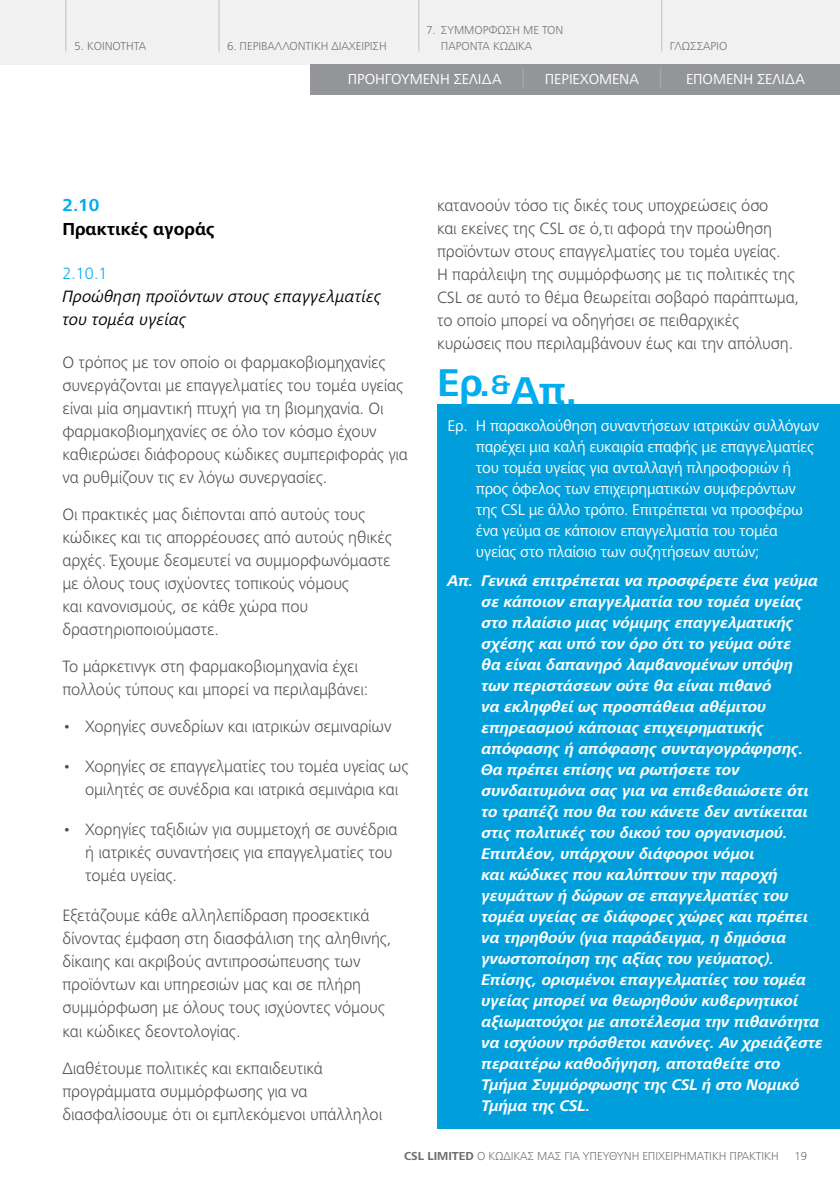
<style>
.page{position:relative;width:840px;height:1191px;background:#fff}
.page>*{position:absolute;margin:0;border:0;box-sizing:border-box;transform-origin:0 0}
.t1{font:700 40.2px "Frutiger Next LTW1 G";color:#00aeef}
.t2{font:700 18px "Frutiger Next LTW1 G";color:#000}
.t3{font:700 18px "Frutiger Next LTW1 G";color:#00aeef}
.t4{font:300 17px/23px "Frutiger Next LTW1 G";letter-spacing:-.005em;color:#4d4d4f}
.t5{font:italic 17px/23px "Frutiger Next LTW1 G";color:#000}
.t6{font:300 17px "Frutiger Next LTW1 G";color:#00aeef}
.t7{font:italic 700 16px/21px "Frutiger Next LTW1 G";letter-spacing:-.01em;color:#fff}
.t8{font:16px/21px "Frutiger Next LTW1 G";letter-spacing:-.02em;color:#fff}
.t9{font:15px "Frutiger Next LTW1 G";letter-spacing:-.005em;color:#fff}
.t10{font:300 12px/16px "Frutiger Next LTW1 G";letter-spacing:-.005em;color:#6d6e71}
.s1{font-weight:300;font-size:20px;color:#a7a9ac}
.s2{font-weight:700}
</style>
<div class="page">
<div style="left:0;top:0;width:839px;height:64px;background:#f1f1f2"></div>
<hr style="left:65px;top:0;width:1px;height:51px;background:#bcbec0">
<hr style="left:218px;top:0;width:1px;height:51px;background:#bcbec0">
<hr style="left:418px;top:0;width:1px;height:51px;background:#bcbec0">
<hr style="left:661px;top:0;width:1px;height:51px;background:#bcbec0">
<div style="left:310px;top:64px;width:529px;height:30px;background:#939598"></div>
<div style="left:437px;top:404px;width:402px;height:724px;background:#009fdb"></div>
<p class="t10" style="left:75px;top:38px;width:73px">5. ΚΟΙΝΌΤΗΤΑ</p>
<p class="t10" style="left:227px;top:38px;width:161px">6. ΠΕΡΙΒΑΛΛΟΝΤΙΚΉ ΔΙΑΧΕΊ ΡΙΣΗ</p>
<p class="t10" style="left:440px;top:22px;width:124px;text-indent:-14px">7. ΣΥΜΜΌΡΦΩΣΗ ΜΕ ΤΟΝ<br>ΠΑΡΌΝΤΑ ΚΏΔΙΚΑ</p>
<p class="t10" style="left:669px;top:38px;width:59px">ΓΛΩΣΣΆΡΙΟ</p>
<p class="t9" style="left:347px;top:70px;width:179px">ΠΡΟΗΓΟΎΜΕΝΗ ΣΕΛΊΔΑ <span class="s1">|</span></p>
<p class="t9" style="left:544px;top:70px;width:119px">ΠΕΡΙ ΕΧΌΜΕΝΑ <span class="s1">|</span></p>
<p class="t9" style="left:685px;top:70px;width:120px">ΕΠΌΜΕΝΗ ΣΕΛΊΔΑ</p>
<p class="t3" style="left:62px;top:195px;width:39px">2.10</p>
<p class="t2" style="left:62px;top:219px;width:153px">Πρακτικές αγοράς</p>
<p class="t6" style="left:62px;top:263px;width:47px">2.10.1</p>
<p class="t5" style="left:62px;top:285px;width:320px">Προώθηση προϊόντων στους επαγγελματίες του τομέα υγείας</p>
<p class="t4" style="left:62px;top:350px;width:347px">Ο τρόπος με τον οποίο οι φαρμακοβιομηχανίες συνεργάζονται με επαγγελματίες του τομέα υγείας είναι μία σημαντική πτυχή για τη βιομηχανία. Οι φαρμακοβιομηχανίες σε όλο τον κόσμο έχουν καθιερώσει διάφορους κώδικες συμπεριφοράς για να ρυθμίζουν τις εν λόγω συνεργασίες.</p>
<p class="t4" style="left:62px;top:503px;width:331px">Οι πρακτικές μας διέπονται από αυτούς τους κώδικες και τις απορρέουσες από αυτούς ηθικές αρχές. Έχουμε δεσμευτεί να συμμορφωνόμαστε με όλους τους ισχύοντες τοπικούς νόμους<br>και κανονισμούς, σε κάθε χώρα που δραστηριοποιούμαστε.</p>
<p class="t4" style="left:62px;top:655px;width:307px">Το μάρκετινγκ στη φαρμακοβιομηχανία έχει πολλούς τύπους και μπορεί να περιλαμβάνει:</p>
<p class="t4" style="left:62px;top:715px;width:330px">• Χορηγίες συνεδρίων και ιατρικών σεμιναρίων</p>
<p class="t4" style="left:85px;top:755px;width:325px;text-indent:-23px">• Χορηγίες σε επαγγελματίες του τομέα υγείας ως ομιλητές σε συνέδρια και ιατρικά σεμινάρια και</p>
<p class="t4" style="left:85px;top:818px;width:314px;text-indent:-23px">• Χορηγίες ταξιδιών για συμμετοχή σε συνέδρια ή ιατρικές συναντήσεις για επαγγελματίες του τομέα υγείας.</p>
<p class="t4" style="left:62px;top:904px;width:330px">Εξετάζουμε κάθε αλληλεπίδραση προσεκτικά δίνοντας έμφαση στη διασφάλιση της αληθινής, δίκαιης και ακριβούς αντιπροσώπευσης των προϊόντων και υπηρεσιών μας και σε πλήρη συμμόρφωση με όλους τους ισχύοντες νόμους και κώδικες δεοντολογίας.</p>
<p class="t4" style="left:62px;top:1056px;width:321px">Διαθέτουμε πολιτικές και εκπαιδευτικά προγράμματα συμμόρφωσης για να διασφαλίσουμε ότι οι εμπλεκόμενοι υπάλληλοι</p>
<p class="t4" style="left:437px;top:194px;width:363px">κατανοούν τόσο τις δικές τους υποχρεώσεις όσο<br>και εκείνες της CSL σε ό,τι αφορά την προώθηση προϊόντων στους επαγγελματίες του τομέα υγείας.<br>Η παράλειψη της συμμόρφωσης με τις πολιτικές της CSL σε αυτό το θέμα θεωρείται σοβαρό παράπτωμα, το οποίο μπορεί να οδηγήσει σε πειθαρχικές κυρώσεις που περιλαμβάνουν έως και την απόλυση.</p>
<h1 class="t1" style="left:437px;top:364px;width:142px">Ερ.<sup>&amp;</sup>Απ.</h1>
<p class="t8" style="left:475px;top:415px;width:345px;text-indent:-28px">Ερ. Η παρακολούθηση συναντήσεων ιατρικών συλλόγων παρέχει μια καλή ευκαιρία επαφής με επαγγελματίες του τομέα υγείας για ανταλλαγή πληροφοριών ή προς όφελος των επιχειρηματικών συμφερόντων της CSL με άλλο τρόπο. Επιτρέπεται να προσφέρω ένα γεύμα σε κάποιον επαγγελματία του τομέα υγείας στο πλαίσιο των συζητήσεων αυτών;</p>
<p class="t7" style="left:481px;top:570px;width:343px;text-indent:-34px">Απ. Γενικά επιτρέπεται να προσφέρετε ένα γεύμα σε κάποιον επαγγελματία του τομέα υγείας στο πλαίσιο μιας νόμιμης επαγγελματικής σχέσης και υπό τον όρο ότι το γεύμα ούτε<br>θα είναι δαπανηρό λαμβανομένων υπόψη των περιστάσεων ούτε θα είναι πιθανό<br>να εκληφθεί ως προσπάθεια αθέμιτου επηρεασμού κάποιας επιχειρηματικής απόφασης ή απόφασης συνταγογράφησης.<br>Θα πρέπει επίσης να ρωτήσετε τον συνδαιτυμόνα σας για να επιβεβαιώσετε ότι το τραπέζι που θα του κάνετε δεν αντίκειται στις πολιτικές του δικού του οργανισμού.<br>Επιπλέον, υπάρχουν διάφοροι νόμοι<br>και κώδικες που καλύπτουν την παροχή γευμάτων ή δώρων σε επαγγελματίες του τομέα υγείας σε διάφορες χώρες και πρέπει να τηρηθούν (για παράδειγμα, η δημόσια γνωστοποίηση της αξίας του γεύματος).<br>Επίσης, ορισμένοι επαγγελματίες του τομέα υγείας μπορεί να θεωρηθούν κυβερνητικοί αξιωματούχοι με αποτέλεσμα την πιθανότητα να ισχύουν πρόσθετοι κανόνες. Αν χρειάζεστε περαιτέρω καθοδήγηση, αποταθείτε στο Τμήμα Συμμόρφωσης της CSL ή στο Νομικό Τμήμα της CSL.</p>
<p class="t10" style="left:404px;top:1148px;width:374px"><span class="s2">CSL LIMITED</span> Ο ΚΏΔΙΚΆΣ ΜΑΣ ΓΙΑ ΥΠΕΎΘΥΝΗ ΕΠΙΧΕΙΡΗΜΑΤΙΚΉ ΠΡΑΚΤΙΚΉ</p>
<p class="t10" style="left:794px;top:1148px;width:14px">19</p>
</div>
